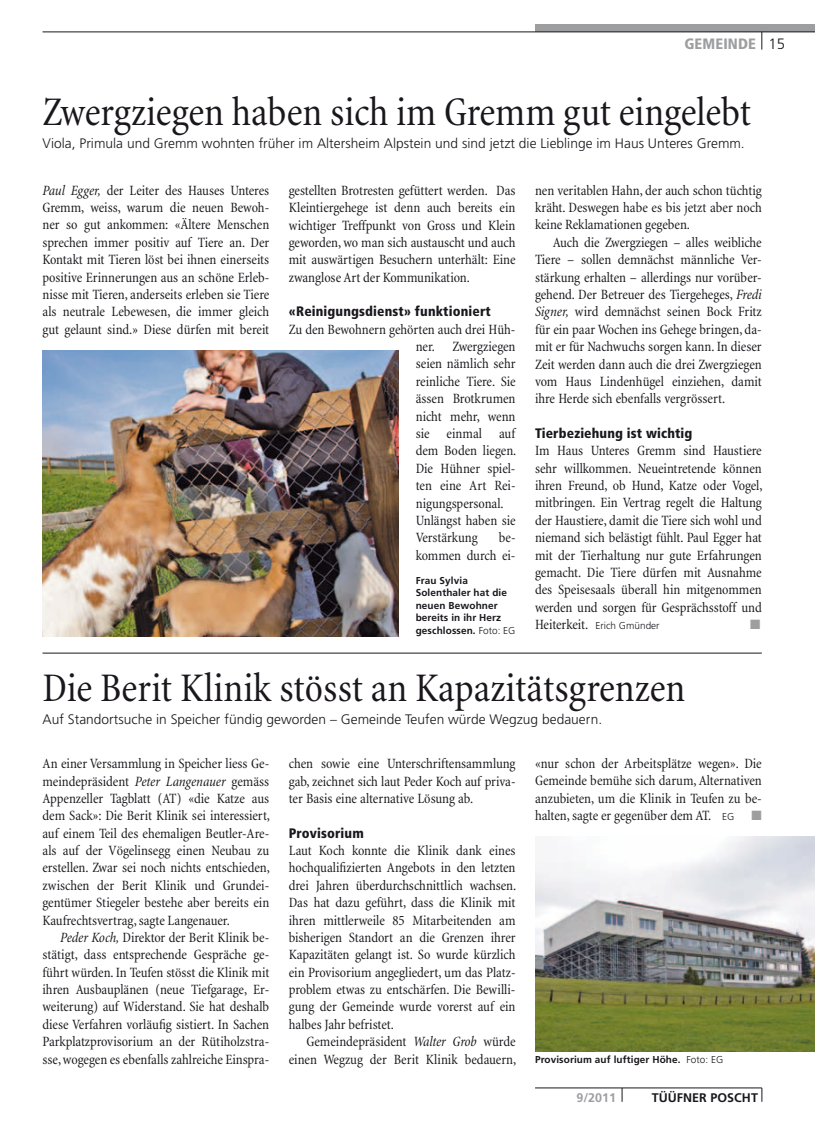
<style>
.page{position:relative;width:815px;height:1134px;background:#fff}
.page>*{position:absolute;margin:0;border:0;box-sizing:border-box;transform-origin:0 0}
.t1{font:condensed 41.25px "Minion";color:#1a171c}
.t2{font:900 condensed 15px "Frutiger";letter-spacing:.01em;color:#9d9ea0}
.t3{font:condensed 14.38px/17.4px "Minion";letter-spacing:-.005em;color:#1a171c;text-align:justify}
.t4{font:300 13.75px "Frutiger";color:#1a171c}
.t5{font:900 condensed 13.75px "Frutiger";letter-spacing:.01em;color:#1a171c}
.t6{font:13.5px "Zapf Dingbats ITC";color:#9d9ea0}
.t7{font:700 12.5px "Frutiger";letter-spacing:.005em;color:#1a171c}
.t8{font:700 12.5px "Frutiger";color:#9d9ea0}
.t9{font:700 10px/12.5px "Frutiger";letter-spacing:.01em;color:#1a171c}
.t10{font:300 10px "Frutiger";color:#1a171c}
.s1{font-weight:300;font-stretch:normal;color:#1a171c}
.s2{font-style:italic}
.s3{font-weight:300}
.s4{font-family:"Minion";font-weight:400;font-stretch:condensed;font-size:14.38px}
.s5{font-family:"Frutiger";font-weight:300;font-stretch:normal;font-size:10px}
.s6{color:#9d9ea0}
</style>
<div class="page">
<div style="left:535px;top:25px;width:280px;height:7px;background:#9d9ea0"></div>
<hr style="left:43px;top:32px;width:772px;height:1px;background:#1a171c">
<svg style="left:762px;top:32px;width:1px;height:18px"></svg>
<hr style="left:535px;top:1088px;width:227px;height:1px;background:#1a171c">
<svg style="left:762px;top:1088px;width:1px;height:14px"></svg>
<svg style="left:622px;top:1088px;width:1px;height:14px"></svg>
<hr style="left:43px;top:653px;width:719px;height:1px;background:#1a171c">
<img style="left:43px;top:351px;width:355px;height:286px">
<img style="left:535px;top:836px;width:280px;height:216px">
<p class="t2" style="left:684px;top:35px;width:102px">GEMEINDE <span class="s1">15</span></p>
<h1 class="t1" style="left:43px;top:90px;width:710px">Zwergziegen haben sich im Gremm gut eingelebt</h1>
<p class="t4" style="left:43px;top:136px;width:704px">Viola, Primula und Gremm wohnten früher im Altersheim Alpstein und sind jetzt die Lieblinge im Haus Unteres Gremm.</p>
<p class="t3" style="left:43px;top:182px;width:228px"><span class="s2">Paul Egger,</span> der Leiter des Hauses Unteres Gremm, weiss, warum die neuen Bewoh&shy;ner so gut ankommen: «Ältere Menschen sprechen immer positiv auf Tiere an. Der Kontakt mit Tieren löst bei ihnen einerseits positive Erinnerungen aus an schöne Erleb&shy;nisse mit Tieren, anderseits erleben sie Tiere als neutrale Lebewesen, die immer gleich gut gelaunt sind.» Diese dürfen mit bereit</p>
<p class="t3" style="left:289px;top:182px;width:228px">gestellten Brotresten gefüttert werden. Das Kleintiergehege ist denn auch bereits ein wichtiger Treffpunkt von Gross und Klein geworden, wo man sich austauscht und auch mit auswärtigen Besuchern unterhält: Eine zwanglose Art der Kommunikation.</p>
<p class="t5" style="left:289px;top:303px;width:204px">«Reinigungsdienst» funktioniert</p>
<p class="t3" style="left:416px;top:321px;width:102px;text-align:left;text-indent:-127px">Zu den Bewohnern gehörten auch drei Hüh&shy;ner. Zwergziegen seien nämlich sehr reinliche Tiere. Sie ässen Brotkrumen nicht mehr, wenn sie einmal auf dem Boden liegen.<br>Die Hühner spiel&shy;ten eine Art Rei&shy;nigungspersonal.<br>Unlängst haben sie<br>Verstärkung</p>
<p class="t3" style="left:416px;top:529px;width:101px;text-align:right">be-<br>kommen durch ei-</p>
<p class="t9" style="left:416px;top:574px;width:101px">Frau Sylvia<br>Solenthaler hat die neuen Bewohner bereits in ihr Herz geschlossen. <span class="s3">Foto: EG</span></p>
<p class="t3" style="left:535px;top:182px;width:228px">nen veritablen Hahn, der auch schon tüchtig kräht. Deswegen habe es bis jetzt aber noch keine Reklamationen gegeben.</p>
<p class="t3" style="left:535px;top:234px;width:228px;text-indent:18px">Auch die Zwergziegen – alles weibliche Tiere – sollen demnächst männliche Ver&shy;stärkung erhalten – allerdings nur vorüber&shy;gehend. Der Betreuer des Tiergeheges, <span class="s2">Fredi Signer,</span> wird demnächst seinen Bock Fritz für ein paar Wochen ins Gehege bringen, da&shy;mit er für Nachwuchs sorgen kann. In dieser Zeit werden dann auch die drei Zwergziegen vom Haus Lindenhügel einziehen, damit ihre Herde sich ebenfalls vergrössert.</p>
<p class="t5" style="left:535px;top:425px;width:159px">Tierbeziehung ist wichtig</p>
<p class="t3" style="left:535px;top:442px;width:229px">Im Haus Unteres Gremm sind Haustiere sehr willkommen. Neueintretende können ihren Freund, ob Hund, Katze oder Vogel, mitbringen. Ein Vertrag regelt die Haltung der Haustiere, damit die Tiere sich wohl und niemand sich belästigt fühlt. Paul Egger hat mit der Tierhaltung nur gute Erfahrungen gemacht. Die Tiere dürfen mit Ausnahme des Speisesaals überall hin mitgenommen werden und sorgen für Gesprächsstoff und</p>
<p class="t10" style="left:535px;top:620px;width:126px"><span class="s4">Heiterkeit.</span> Erich Gmünder</p>
<p class="t6" style="left:750px;top:618px;width:12px">■</p>
<h1 class="t1" style="left:43px;top:666px;width:644px">Die Berit Klinik stösst an Kapazitätsgrenzen</h1>
<p class="t4" style="left:43px;top:711px;width:561px">Auf Standortsuche in Speicher fündig geworden – Gemeinde Teufen würde Wegzug bedauern.</p>
<p class="t3" style="left:43px;top:755px;width:229px">An einer Versammlung in Speicher liess Ge&shy;meindepräsident <span class="s2">Peter Langenauer</span> gemäss Appenzeller Tagblatt (AT) «die Katze aus dem Sack»: Die Berit Klinik sei interessiert, auf einem Teil des ehemaligen Beutler-Are&shy;als auf der Vögelinsegg einen Neubau zu erstellen. Zwar sei noch nichts entschieden, zwischen der Berit Klinik und Grundei&shy;gentümer Stiegeler bestehe aber bereits ein Kaufrechtsvertrag, sagte Langenauer.</p>
<p class="t3" style="left:43px;top:929px;width:228px;text-indent:18px"><span class="s2">Peder Koch,</span> Direktor der Berit Klinik be&shy;stätigt, dass entsprechende Gespräche ge&shy;führt würden. In Teufen stösst die Klinik mit ihren Ausbauplänen (neue Tiefgarage, Er&shy;weiterung) auf Widerstand. Sie hat deshalb diese Verfahren vorläufig sistiert. In Sachen Parkplatzprovisorium an der Rütiholzstra&shy;sse, wogegen es ebenfalls zahlreiche Einspra-</p>
<p class="t3" style="left:289px;top:755px;width:228px">chen sowie eine Unterschriftensammlung gab, zeichnet sich laut Peder Koch auf priva&shy;ter Basis eine alternative Lösung ab.</p>
<p class="t5" style="left:289px;top:824px;width:77px">Provisorium</p>
<p class="t3" style="left:289px;top:842px;width:229px">Laut Koch konnte die Klinik dank eines hochqualifizierten Angebots in den letzten drei Jahren überdurchschnittlich wachsen.<br>Das hat dazu geführt, dass die Klinik mit ihren mittlerweile 85 Mitarbeitenden am bisherigen Standort an die Grenzen ihrer Kapazitäten gelangt ist. So wurde kürzlich ein Provisorium angegliedert, um das Platz&shy;problem etwas zu entschärfen. Die Bewilli&shy;gung der Gemeinde wurde vorerst auf ein halbes Jahr befristet.</p>
<p class="t3" style="left:289px;top:1033px;width:229px;text-align:right">Gemeindepräsident <span class="s2">Walter Grob</span> würde einen Wegzug der Berit Klinik bedauern,</p>
<p class="t3" style="left:535px;top:755px;width:228px">«nur schon der Arbeitsplätze wegen». Die Gemeinde bemühe sich darum, Alternativen anzubieten, um die Klinik in Teufen zu be&shy;halten, sagte er gegenüber dem AT. <span class="s5">EG</span> <span class="s6">■</span></p>
<p class="t9" style="left:535px;top:1053px;width:190px">Provisorium auf luftiger Höhe. <span class="s3">Foto: EG</span></p>
<p class="t8" style="left:576px;top:1090px;width:41px">9/2011</p>
<p class="t7" style="left:652px;top:1090px;width:108px">TÜÜFNER POSCHT</p>
</div>
